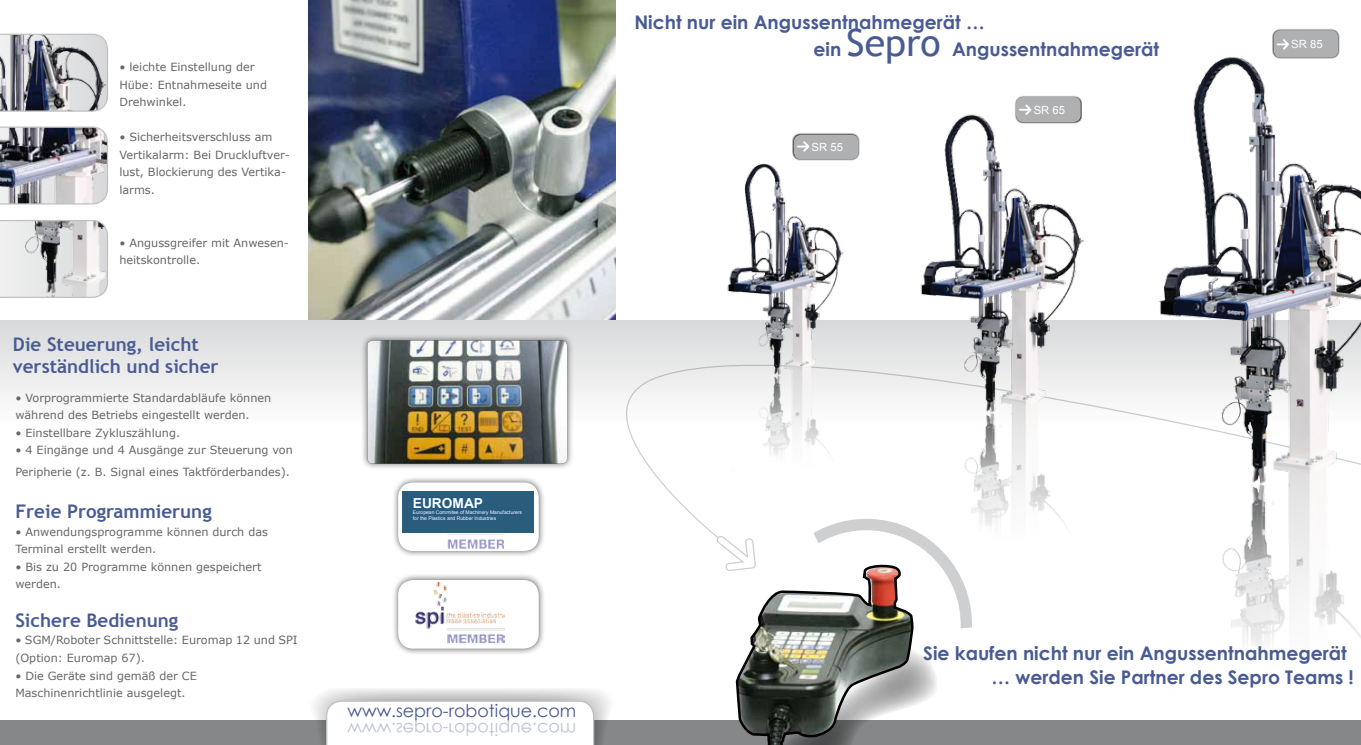
<style>
.page{position:relative;width:1361px;height:745px;background:#fff}
.page>*{position:absolute;margin:0;border:0;box-sizing:border-box;transform-origin:0 0}
.t1{font:700 18.75px/23.8px "Century Gothic";color:#495b93}
.t2{font:700 18.75px/22.5px "Trebuchet MS";color:#495b93}
.t3{font:17.5px "Century Gothic";color:#495b93}
.t4{font:700 13.75px "Arial";color:#fff}
.t5{font:11.25px/17.5px "Verdana";color:#666769}
.t6{font:11.25px "Arial";color:#fff}
.t7{font:5px/6px "Arial";color:#fff}
.s1{font-family:"Trebuchet MS";font-weight:400;font-size:37.5px}
</style>
<div class="page">
<img style="left:308px;top:0;width:307px;height:320px">
<div style="left:0;top:320px;width:1361px;height:106px;background:linear-gradient(to bottom,#d8d9da,#fefefe)"></div>
<svg style="left:625px;top:361px;width:530px;height:176px"></svg>
<div style="left:0;top:719px;width:1361px;height:25px;background:#858788"></div>
<img style="left:1155px;top:53px;width:206px;height:667px">
<svg style="left:716px;top:518px;width:257px;height:226px"></svg>
<div style="left:1272px;top:28px;width:67px;height:31px;background:#000;opacity:.87"></div>
<div style="left:1273px;top:30px;width:65px;height:27px;background:#afb0b2;border-radius:7px"></div>
<svg style="left:1276px;top:39px;width:13px;height:10px"></svg>
<svg style="left:0;top:34px;width:108px;height:78px;background:#9e9fa6"></svg>
<img style="left:918px;top:114px;width:188px;height:425px">
<img style="left:726px;top:163px;width:158px;height:311px">
<svg style="left:0;top:126px;width:108px;height:78px;background:#9b9ba3"></svg>
<svg style="left:0;top:220px;width:108px;height:78px;background:#d1d1d2"></svg>
<div style="left:1014px;top:95px;width:68px;height:29px;background:#000;opacity:.87"></div>
<div style="left:1016px;top:97px;width:64px;height:25px;background:#afb0b2;border-radius:7px"></div>
<svg style="left:1019px;top:104px;width:12px;height:11px"></svg>
<div style="left:792px;top:133px;width:68px;height:28px;background:#000;opacity:.87"></div>
<div style="left:794px;top:135px;width:64px;height:24px;background:#afb0b2;border-radius:7px"></div>
<svg style="left:797px;top:141px;width:12px;height:10px"></svg>
<div style="left:391px;top:572px;width:155px;height:83px;background:#000;opacity:.64"></div>
<div style="left:398px;top:579px;width:141px;height:69px;background:#fff;border-radius:15px"></div>
<img style="left:415px;top:582px;width:90px;height:62px">
<div style="left:360px;top:333px;width:214px;height:137px;background:#000;opacity:.62"></div>
<img style="left:367px;top:340px;width:200px;height:123px">
<div style="left:391px;top:475px;width:155px;height:82px;background:#000;opacity:.64"></div>
<div style="left:398px;top:482px;width:141px;height:68px;background:#fff;border-radius:15px"></div>
<div style="left:402px;top:491px;width:132px;height:41px;background:#2a5c7c"></div>
<div style="left:411px;top:496px;width:112px;height:24px;background:#004e98;opacity:.75"></div>
<img style="left:447px;top:534px;width:58px;height:15px">
<svg style="left:307px;top:689px;width:308px;height:55px"></svg>
<p class="t5" style="left:119px;top:58px;width:149px">• leichte Einstellung der<br>Hübe: Entnahmeseite und<br>Drehwinkel.</p>
<p class="t5" style="left:119px;top:128px;width:172px">• Sicherheitsverschluss am<br>Vertikalarm: Bei Druckluftver&shy;lust, Blockierung des Vertika&shy;larms.</p>
<p class="t5" style="left:119px;top:233px;width:171px">• Angussgreifer mit Anwesen&shy;heitskontrolle.</p>
<h1 class="t2" style="left:13px;top:333px;width:207px">Die Steuerung, leicht verständlich und sicher</h1>
<p class="t5" style="left:15px;top:388px;width:257px">• Vorprogrammierte Standardabläufe können während des Betriebs eingestellt werden.</p>
<p class="t5" style="left:15px;top:423px;width:166px">• Einstellbare Zykluszählung.</p>
<p class="t5" style="left:15px;top:439px;width:279px;line-height:21.2px">• 4 Eingänge und 4 Ausgänge zur Steuerung von<br>Peripherie (z. B. Signal eines Taktförderbandes).</p>
<h1 class="t2" style="left:15px;top:500px;width:198px">Freie Programmierung</h1>
<p class="t5" style="left:15px;top:522px;width:254px">• Anwendungsprogramme können durch das<br>Terminal erstellt werden.</p>
<p class="t5" style="left:15px;top:557px;width:248px">• Bis zu 20 Programme können gespeichert werden.</p>
<h1 class="t2" style="left:15px;top:608px;width:164px">Sichere Bedienung</h1>
<p class="t5" style="left:15px;top:631px;width:284px">• SGM/Roboter Schnittstelle: Euromap 12 und SPI (Option: Euromap 67).</p>
<p class="t5" style="left:15px;top:666px;width:183px">• Die Geräte sind gemäß der CE<br>Maschinenrichtlinie ausgelegt.</p>
<p class="t4" style="left:413px;top:493px;width:72px">EUROMAP</p>
<p class="t7" style="left:413px;top:508px;width:111px">European Commitee of Machinery Manufacturers for the Plastics and Rubber Industries</p>
<h2 class="t3" style="left:348px;top:698px;width:230px">www.sepro-robotique.com</h2>
<h1 class="t1" style="left:634px;top:10px;width:352px">Nicht nur ein Angussentnahmegerät …</h1>
<h1 class="t1" style="left:813px;top:36px;width:347px">ein <span class="s1">Sepro</span> Angussentnahmegerät</h1>
<p class="t6" style="left:811px;top:139px;width:33px">SR 55</p>
<p class="t6" style="left:1033px;top:102px;width:33px">SR 65</p>
<p class="t6" style="left:1291px;top:37px;width:33px">SR 85</p>
<h1 class="t1" style="left:991px;top:640px;width:364px;text-indent:-68px">Sie kaufen nicht nur ein Angussentnahmegerät … werden Sie Partner des Sepro Teams !</h1>
</div>
